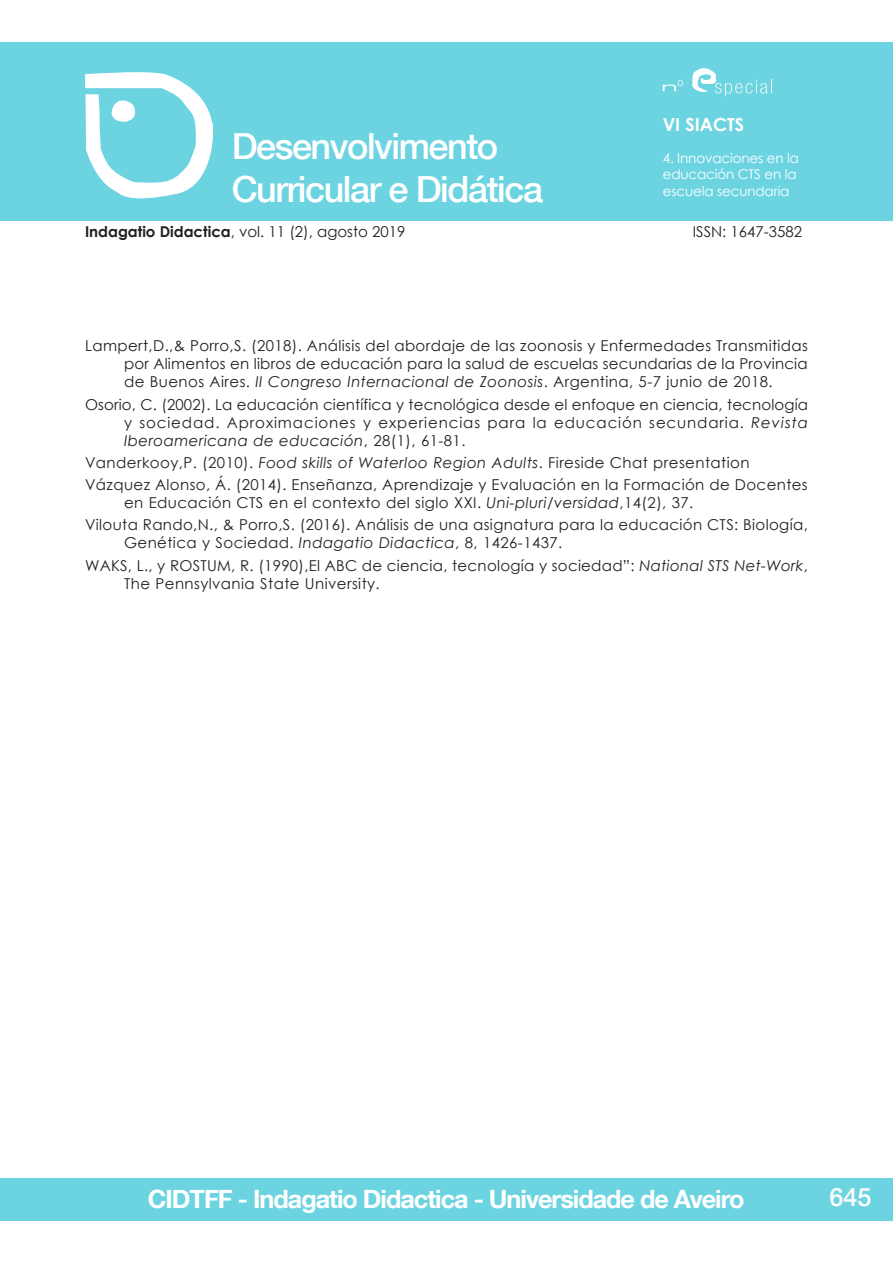
<style>
.page{position:relative;width:893px;height:1263px;background:#fff}
.page>*{position:absolute;margin:0;border:0;box-sizing:border-box;transform-origin:0 0}
.t1{font:500 36px/43.2px "Helvetica Neue LT Com";letter-spacing:-.04em;color:#fff}
.t2{font:700 25.2px "Helvetica Neue LT Com";letter-spacing:-.04em;color:#fff}
.t3{font:500 25.2px "Helvetica Neue LT Com";color:#fff}
.t4{font:700 18px "Century Gothic";color:#fff}
.bibliograf{font:15px/18px "Century Gothic";letter-spacing:.025em;color:#231f20}
.bibliograf-2{font:15px "Century Gothic";color:#231f20}
.t5{font:13.5px/16.2px "Century Gothic";letter-spacing:-.01em;color:#fff}
.s1{font-weight:700}
.s2{font-style:italic}
</style>
<div class="page">
<div style="left:0;top:43px;width:893px;height:178px;background:#6cd4e1"></div>
<svg style="left:692px;top:68px;width:80px;height:29px"></svg>
<svg style="left:663px;top:80px;width:20px;height:11px"></svg>
<div style="left:0;top:1178px;width:893px;height:42px;background:#6cd4e1"></div>
<svg style="left:85px;top:72px;width:129px;height:127px"></svg>
<h1 class="t1" style="left:232px;top:124px;width:313px">Desenvolvimento<br>Curricular e Didática</h1>
<p class="t4" style="left:663px;top:111px;width:83px">VI SIACTS</p>
<p class="t5" style="left:663px;top:150px;width:138px">4. Innovaciones en la educación CTS en la escuela secundaria</p>
<p class="bibliograf-2" style="left:85px;top:221px;width:322px"><span class="s1">Indagatio Didactica</span>, vol. 11 (2), agosto 2019</p>
<p class="bibliograf-2" style="left:693px;top:221px;width:111px">ISSN: 1647-3582</p>
<p class="bibliograf" style="left:124px;top:337px;width:686px;text-align:justify;text-indent:-39px">Lampert,D.,&amp; Porro,S. (2018). Análisis del abordaje de las zoonosis y Enfermedades Transmitidas por Alimentos en libros de educación para la salud de escuelas secundarias de la Provincia de Buenos Aires. <span class="s2">II Congreso Internacional de Zoonosis</span>. Argentina, 5-7 junio de 2018.</p>
<p class="bibliograf" style="left:124px;top:395px;width:685px;text-align:justify;text-indent:-39px">Osorio, C. (2002). La educación científica y tecnológica desde el enfoque en ciencia, tecnología y sociedad. Aproximaciones y experiencias para la educación secundaria. <span class="s2">Revista Iberoamericana de educación</span>, 28(1), 61-81.</p>
<p class="bibliograf" style="left:85px;top:453px;width:666px">Vanderkooy,P. (2010). <span class="s2">Food skills of Waterloo Region Adults</span>. Fireside Chat presentation</p>
<p class="bibliograf" style="left:124px;top:476px;width:685px;text-indent:-39px">Vázquez Alonso, Á. (2014). Enseñanza, Aprendizaje y Evaluación en la Formación de Docentes en Educación CTS en el contexto del siglo XXI. <span class="s2">Uni-pluri/versidad</span>,14(2), 37.</p>
<p class="bibliograf" style="left:124px;top:516px;width:685px;text-indent:-39px">Vilouta Rando,N., &amp; Porro,S. (2016). Análisis de una asignatura para la educación CTS: Biología,<br>Genética y Sociedad. <span class="s2">Indagatio Didactica</span>, 8, 1426-1437.</p>
<p class="bibliograf" style="left:124px;top:556px;width:685px;text-indent:-39px">WAKS, L., y ROSTUM, R. (1990),El ABC de ciencia, tecnología y sociedad”: <span class="s2">National STS Net-Work</span>,<br>The Pennsylvania State University.</p>
<h2 class="t2" style="left:148px;top:1183px;width:598px">CIDTFF - Indagatio Didactica - Universidade de Aveiro</h2>
<h2 class="t3" style="left:829px;top:1181px;width:44px">645</h2>
</div>
